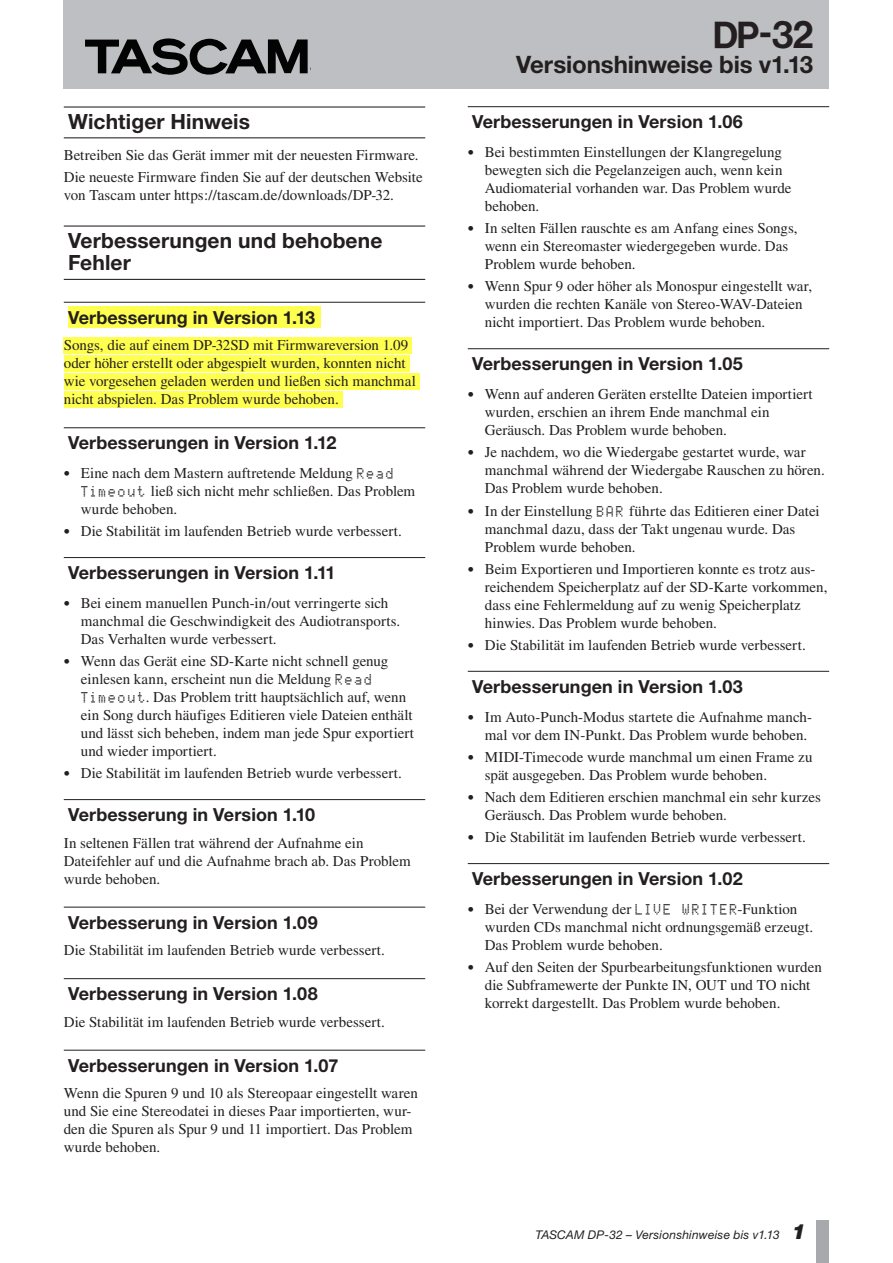
<style>
.page{position:relative;width:893px;height:1263px;background:#fff}
.page>*{position:absolute;margin:0;border:0;box-sizing:border-box;transform-origin:0 0}
.t1{font:33px "Tascam Logo JD";color:#231f20}
.t2{font:700 24px "Helvetica Neue";letter-spacing:-.005em;color:#231f20}
.t3{font:700 21px/22.5px "Helvetica Neue";letter-spacing:.005em;color:#231f20}
.t4{font:700 18px "Helvetica Neue";letter-spacing:.005em;color:#231f20}
.t5{font:15px/18px "Times";color:#231f20}
.t6{font:italic 12px "Helvetica Neue";letter-spacing:.015em;color:#231f20}
.s1{font-family:"Myriad Pro";font-weight:700;font-size:18px}
.s2{font-family:"Tile Matrix";font-size:12.75px}
.s3{font-weight:900;font-size:21px}
</style>
<div class="page">
<div style="left:64px;top:0;width:765px;height:89px;background:#bebfc2"></div>
<div style="left:816px;top:1220px;width:13px;height:43px;background:#a8a9ad"></div>
<svg style="left:85px;top:38px;width:223px;height:37px"></svg>
<hr style="left:64px;top:106px;width:361px;height:2px;background:#231f20">
<hr style="left:64px;top:137px;width:361px;height:1px;background:#231f20">
<hr style="left:64px;top:225px;width:361px;height:2px;background:#231f20">
<hr style="left:64px;top:279px;width:361px;height:1px;background:#231f20">
<div style="left:68px;top:306px;width:252px;height:22px;background:#ffff4f"></div>
<hr style="left:64px;top:302px;width:361px;height:1px;background:#231f20">
<div style="left:64px;top:337px;width:348px;height:17px;background:#ffff4f"></div>
<div style="left:64px;top:355px;width:345px;height:17px;background:#ffff4f"></div>
<div style="left:64px;top:373px;width:356px;height:17px;background:#ffff4f"></div>
<div style="left:64px;top:391px;width:278px;height:17px;background:#ffff4f"></div>
<hr style="left:64px;top:427px;width:361px;height:1px;background:#231f20">
<hr style="left:64px;top:557px;width:361px;height:1px;background:#231f20">
<hr style="left:64px;top:799px;width:361px;height:1px;background:#231f20">
<hr style="left:64px;top:907px;width:361px;height:1px;background:#231f20">
<hr style="left:64px;top:978px;width:361px;height:1px;background:#231f20">
<hr style="left:64px;top:1050px;width:361px;height:1px;background:#231f20">
<hr style="left:468px;top:106px;width:361px;height:1px;background:#231f20">
<hr style="left:468px;top:348px;width:361px;height:1px;background:#231f20">
<hr style="left:468px;top:671px;width:361px;height:1px;background:#231f20">
<hr style="left:468px;top:863px;width:361px;height:1px;background:#231f20">
<h3 class="t3" style="left:68px;top:110px;width:183px">Wichtiger Hinweis</h3>
<p class="t5" style="left:64px;top:143px;width:360px;line-height:22.2px">Betreiben Sie das Gerät immer mit der neuesten Firmware.<br>Die neueste Firmware finden Sie auf der deutschen Website</p>
<p class="t5" style="left:64px;top:186px;width:332px">von Tascam unter https://tascam.de/downloads/DP-32.</p>
<h3 class="t3" style="left:68px;top:229px;width:316px">Verbesserungen und behobene<br>Fehler</h3>
<p class="t4" style="left:68px;top:306px;width:249px">Verbesserung in Version 1.13</p>
<p class="t5" style="left:64px;top:336px;width:354px">Songs, die auf einem DP-32SD mit Firmwareversion 1.09 oder höher erstellt oder abgespielt wurden, konnten nicht wie vorgesehen geladen werden und ließen sich manchmal nicht abspielen. Das Problem wurde behoben.</p>
<p class="t4" style="left:68px;top:432px;width:270px">Verbesserungen in Version 1.12</p>
<p class="t5" style="left:81px;top:464px;width:336px;text-indent:-17px"><span class="s1">•</span> Eine nach dem Mastern auftretende Meldung <span class="s2">Read<br>Timeout</span> ließ sich nicht mehr schließen. Das Problem wurde behoben.</p>
<p class="t5" style="left:64px;top:522px;width:339px"><span class="s1">•</span> Die Stabilität im laufenden Betrieb wurde verbessert.</p>
<p class="t4" style="left:68px;top:562px;width:269px">Verbesserungen in Version 1.11</p>
<p class="t5" style="left:81px;top:594px;width:321px;text-indent:-17px"><span class="s1">•</span> Bei einem manuellen Punch-in/out verringerte sich manchmal die Geschwindigkeit des Audiotransports.<br>Das Verhalten wurde verbessert.</p>
<p class="t5" style="left:81px;top:652px;width:335px;text-indent:-17px"><span class="s1">•</span> Wenn das Gerät eine SD-Karte nicht schnell genug einlesen kann, erscheint nun die Meldung <span class="s2">Read Timeout</span>. Das Problem tritt hauptsächlich auf, wenn ein Song durch häufiges Editieren viele Dateien enthält und lässt sich beheben, indem man jede Spur exportiert und wieder importiert.</p>
<p class="t5" style="left:64px;top:764px;width:339px"><span class="s1">•</span> Die Stabilität im laufenden Betrieb wurde verbessert.</p>
<p class="t4" style="left:68px;top:804px;width:249px">Verbesserung in Version 1.10</p>
<p class="t5" style="left:64px;top:834px;width:348px">In seltenen Fällen trat während der Aufnahme ein<br>Dateifehler auf und die Aufnahme brach ab. Das Problem wurde behoben.</p>
<p class="t4" style="left:68px;top:911px;width:251px">Verbesserung in Version 1.09</p>
<p class="t5" style="left:64px;top:941px;width:322px">Die Stabilität im laufenden Betrieb wurde verbessert.</p>
<p class="t4" style="left:68px;top:983px;width:251px">Verbesserung in Version 1.08</p>
<p class="t5" style="left:64px;top:1013px;width:322px">Die Stabilität im laufenden Betrieb wurde verbessert.</p>
<p class="t4" style="left:68px;top:1054px;width:272px">Verbesserungen in Version 1.07</p>
<p class="t5" style="left:64px;top:1084px;width:356px">Wenn die Spuren 9 und 10 als Stereopaar eingestellt waren und Sie eine Stereodatei in dieses Paar importierten, wur&shy;den die Spuren als Spur 9 und 11 importiert. Das Problem wurde behoben.</p>
<h1 class="t1" style="left:714px;top:18px;width:101px">DP-32</h1>
<h2 class="t2" style="left:516px;top:50px;width:298px">Versionshinweise bis v1.13</h2>
<p class="t4" style="left:472px;top:111px;width:272px">Verbesserungen in Version 1.06</p>
<p class="t5" style="left:485px;top:143px;width:308px;text-indent:-17px"><span class="s1">•</span> Bei bestimmten Einstellungen der Klangregelung bewegten sich die Pegelanzeigen auch, wenn kein Audiomaterial vorhanden war. Das Problem wurde behoben.</p>
<p class="t5" style="left:485px;top:219px;width:314px;text-indent:-17px"><span class="s1">•</span> In selten Fällen rauschte es am Anfang eines Songs, wenn ein Stereomaster wiedergegeben wurde. Das<br>Problem wurde behoben.</p>
<p class="t5" style="left:485px;top:277px;width:329px;text-indent:-17px"><span class="s1">•</span> Wenn Spur 9 oder höher als Monospur eingestellt war, wurden die rechten Kanäle von Stereo-WAV-Dateien nicht importiert. Das Problem wurde behoben.</p>
<p class="t4" style="left:472px;top:353px;width:272px">Verbesserungen in Version 1.05</p>
<p class="t5" style="left:485px;top:385px;width:329px;text-indent:-17px"><span class="s1">•</span> Wenn auf anderen Geräten erstellte Dateien importiert wurden, erschien an ihrem Ende manchmal ein<br>Geräusch. Das Problem wurde behoben.</p>
<p class="t5" style="left:485px;top:443px;width:342px;text-indent:-17px"><span class="s1">•</span> Je nachdem, wo die Wiedergabe gestartet wurde, war manchmal während der Wiedergabe Rauschen zu hören.<br>Das Problem wurde behoben.</p>
<p class="t5" style="left:485px;top:501px;width:336px;text-indent:-17px"><span class="s1">•</span> In der Einstellung <span class="s2">BAR</span> führte das Editieren einer Datei manchmal dazu, dass der Takt ungenau wurde. Das<br>Problem wurde behoben.</p>
<p class="t5" style="left:485px;top:560px;width:344px;text-indent:-17px"><span class="s1">•</span> Beim Exportieren und Importieren konnte es trotz aus&shy;reichendem Speicherplatz auf der SD-Karte vorkommen, dass eine Fehlermeldung auf zu wenig Speicherplatz hinwies. Das Problem wurde behoben.</p>
<p class="t5" style="left:468px;top:636px;width:339px"><span class="s1">•</span> Die Stabilität im laufenden Betrieb wurde verbessert.</p>
<p class="t4" style="left:472px;top:675px;width:272px">Verbesserungen in Version 1.03</p>
<p class="t5" style="left:485px;top:707px;width:329px;text-indent:-17px"><span class="s1">•</span> Im Auto-Punch-Modus startete die Aufnahme manch&shy;mal vor dem IN-Punkt. Das Problem wurde behoben.</p>
<p class="t5" style="left:485px;top:748px;width:329px;text-indent:-17px"><span class="s1">•</span> MIDI-Timecode wurde manchmal um einen Frame zu spät ausgegeben. Das Problem wurde behoben.</p>
<p class="t5" style="left:485px;top:788px;width:338px;text-indent:-17px"><span class="s1">•</span> Nach dem Editieren erschien manchmal ein sehr kurzes<br>Geräusch. Das Problem wurde behoben.</p>
<p class="t5" style="left:468px;top:828px;width:339px"><span class="s1">•</span> Die Stabilität im laufenden Betrieb wurde verbessert.</p>
<p class="t4" style="left:472px;top:868px;width:272px">Verbesserungen in Version 1.02</p>
<p class="t5" style="left:485px;top:900px;width:330px;text-indent:-17px"><span class="s1">•</span> Bei der Verwendung der <span class="s2">LIVE WRITER</span>-Funktion wurden CDs manchmal nicht ordnungsgemäß erzeugt.<br>Das Problem wurde behoben.</p>
<p class="t5" style="left:485px;top:958px;width:339px;text-indent:-17px"><span class="s1">•</span> Auf den Seiten der Spurbearbeitungsfunktionen wurden die Subframewerte der Punkte IN, OUT und TO nicht korrekt dargestellt. Das Problem wurde behoben.</p>
<p class="t6" style="left:535px;top:1227px;width:272px">TASCAM DP-32 – Versionshinweise bis v1.13 <span class="s3">1</span></p>
</div>
